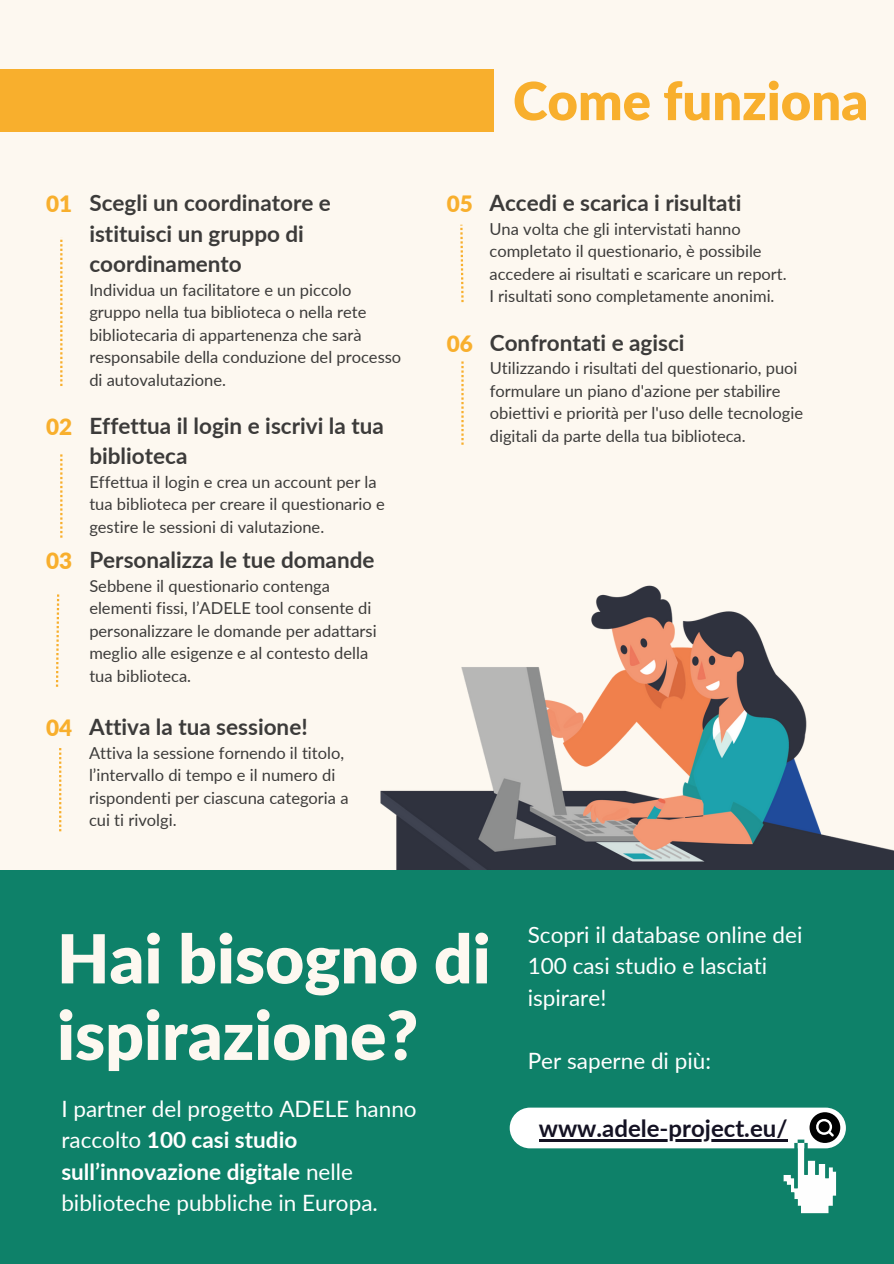
<style>
.page{position:relative;width:894px;height:1264px;background:#fff}
.page>*{position:absolute;margin:0;border:0;box-sizing:border-box;transform-origin:0 0}
.t1{font:900 67.5px/76.5px "Lato";color:#fdf8f0}
.t2{font:900 52.5px "Lato";color:#f8af2d}
.t3{font:700 24px "Lato";color:#141223}
.t4{font:22.5px/31.5px "Lato";color:#fff}
.t5{font:700 22.5px/30.3px "Lato";color:#3c3b3a}
.t6{font:900 22.5px "Lato";color:#f8af2d}
.t7{font:16.5px/22.5px "Lato";color:#3c3b3a}
.s1{font-weight:700}
</style>
<div class="page">
<div style="left:0;top:0;width:893px;height:1263px;background:#fdf8f0"></div>
<img style="left:380px;top:585px;width:513px;height:285px">
<div style="left:0;top:870px;width:893px;height:393px;background:#0e8169"></div>
<div style="left:509px;top:1107px;width:336px;height:41px;background:#fff;border-radius:20px"></div>
<div style="left:809px;top:1112px;width:31px;height:30px;background:#000;border-radius:50%"></div>
<hr style="left:538px;top:1139px;width:249px;height:2px;background:#141223">
<svg style="left:779px;top:1118px;width:60px;height:96px"></svg>
<svg style="left:60px;top:240px;width:2px;height:146px"></svg>
<svg style="left:60px;top:454px;width:2px;height:83px"></svg>
<svg style="left:56px;top:594px;width:3px;height:92px"></svg>
<svg style="left:460px;top:225px;width:3px;height:77px"></svg>
<svg style="left:461px;top:361px;width:2px;height:84px"></svg>
<div style="left:0;top:69px;width:494px;height:63px;background:#f8af2d"></div>
<svg style="left:59px;top:748px;width:2px;height:83px"></svg>
<h2 class="t2" style="left:513px;top:68px;width:357px">Come funziona</h2>
<h3 class="t6" style="left:46px;top:190px;width:28px">01</h3>
<h3 class="t6" style="left:46px;top:412px;width:28px">02</h3>
<h3 class="t5" style="left:89px;top:187px;width:243px">Scegli un coordinatore e istituisci un gruppo di coordinamento</h3>
<p class="t7" style="left:89px;top:278px;width:313px">Individua un facilitatore e un piccolo gruppo nella tua biblioteca o nella rete bibliotecaria di appartenenza che sarà responsabile della conduzione del processo di autovalutazione.</p>
<h3 class="t5" style="left:89px;top:409px;width:296px">Effettua il login e iscrivi la tua biblioteca</h3>
<p class="t7" style="left:89px;top:470px;width:297px">Effettua il login e crea un account per la tua biblioteca per creare il questionario e gestire le sessioni di valutazione.</p>
<h3 class="t6" style="left:446px;top:190px;width:28px">05</h3>
<h3 class="t6" style="left:446px;top:329px;width:28px">06</h3>
<h3 class="t5" style="left:489px;top:187px;width:253px">Accedi e scarica i risultati</h3>
<p class="t7" style="left:489px;top:217px;width:299px">Una volta che gli intervistati hanno completato il questionario, è possibile accedere ai risultati e scaricare un report.<br>I risultati sono completamente anonimi.</p>
<h3 class="t5" style="left:489px;top:327px;width:196px">Confrontati e agisci</h3>
<p class="t7" style="left:489px;top:357px;width:314px">Utilizzando i risultati del questionario, puoi formulare un piano d'azione per stabilire obiettivi e priorità per l'uso delle tecnologie digitali da parte della tua biblioteca.</p>
<h3 class="t6" style="left:46px;top:547px;width:28px">03</h3>
<h3 class="t5" style="left:89px;top:544px;width:286px">Personalizza le tue domande</h3>
<p class="t7" style="left:89px;top:574px;width:289px">Sebbene il questionario contenga elementi fissi, l’ADELE tool consente di personalizzare le domande per adattarsi meglio alle esigenze e al contesto della tua biblioteca.</p>
<h3 class="t6" style="left:46px;top:714px;width:28px">04</h3>
<h3 class="t5" style="left:89px;top:711px;width:220px">Attiva la tua sessione!</h3>
<p class="t7" style="left:89px;top:741px;width:261px">Attiva la sessione fornendo il titolo, l’intervallo di tempo e il numero di rispondenti per ciascuna categoria a cui ti rivolgi.</p>
<h1 class="t1" style="left:57px;top:919px;width:435px">Hai bisogno di ispirazione?</h1>
<h3 class="t4" style="left:61px;top:1092px;width:357px">I partner del progetto ADELE hanno raccolto <span class="s1">100 casi studio sull’innovazione digitale</span> nelle biblioteche pubbliche in Europa.</h3>
<h3 class="t4" style="left:527px;top:918px;width:276px">Scopri il database online dei<br>100 casi studio e lasciati ispirare!</h3>
<h3 class="t4" style="left:527px;top:1044px;width:185px">Per saperne di più:</h3>
<h3 class="t3" style="left:538px;top:1113px;width:250px">www.adele-project.eu/</h3>
</div>
